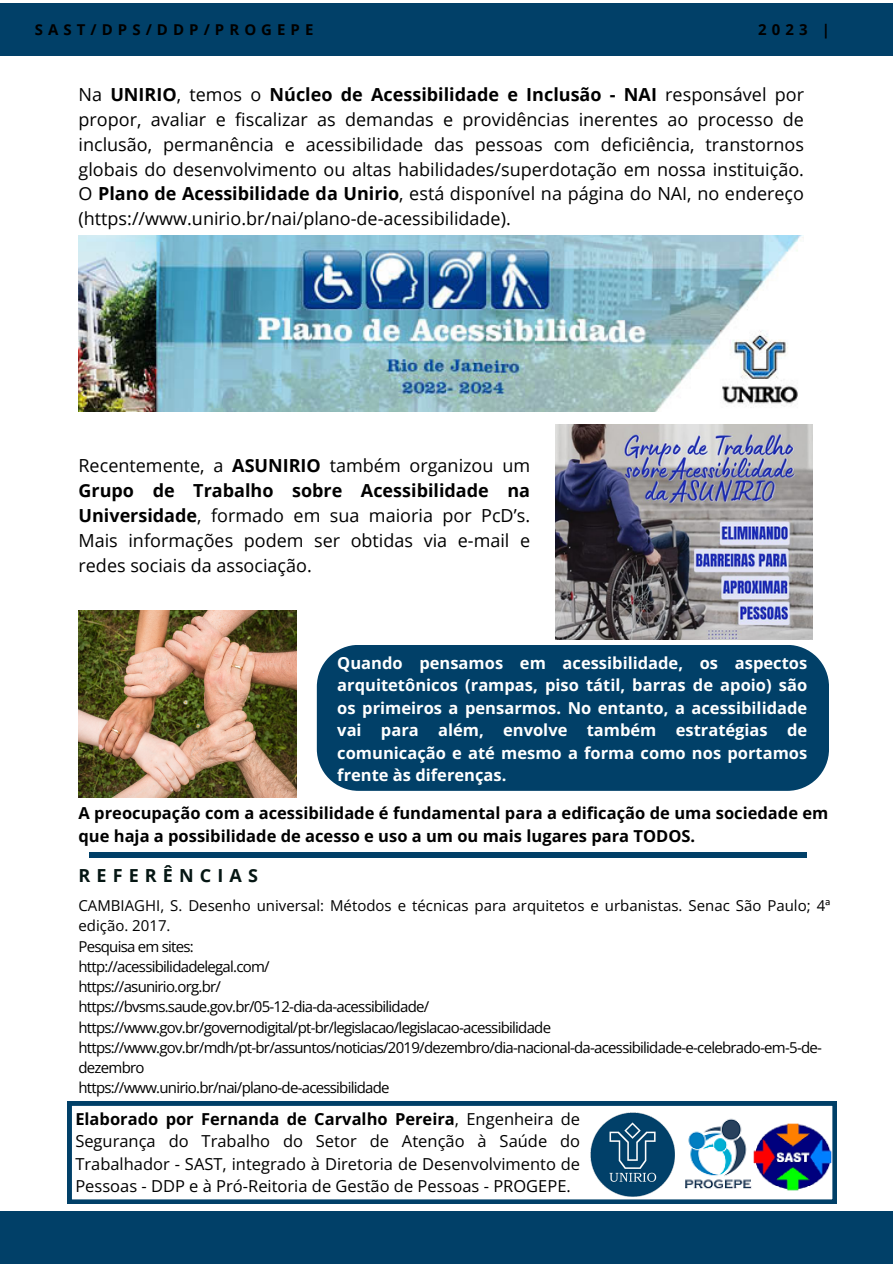
<style>
.page{position:relative;width:893px;height:1264px;background:#fff}
.page>*{position:absolute;margin:0;border:0;box-sizing:border-box;transform-origin:0 0}
.t1{font:18px/24.8px "Open Sans";color:#000;text-align:justify}
.t2{font:700 18px "Open Sans";letter-spacing:.34em;color:#051613}
.t3{font:700 16.5px/22.5px "Open Sans";color:#fff;text-align:justify}
.t4{font:16.5px/22.5px "Open Sans";color:#000;text-align:justify}
.t5{font:700 16.5px/22.5px "Open Sans";color:#000}
.t6{font:15px/20.2px "Open Sans";letter-spacing:-.05em;color:#000}
.t7{font:15px/20.2px "Open Sans";color:#000}
.t8{font:700 15px "Open Sans";letter-spacing:.34em;color:#000}
.s1{font-weight:700}
</style>
<div class="page">
<div style="left:89px;top:852px;width:718px;height:6px;background:#014068"></div>
<div style="left:0;top:3px;width:892px;height:53px;background:#014068"></div>
<div style="left:0;top:1210px;width:892px;height:53px;background:#014068"></div>
<svg style="left:67px;top:1101px;width:769px;height:102px"></svg>
<img style="left:584px;top:1109px;width:95px;height:91px">
<img style="left:675px;top:1111px;width:64px;height:87px">
<img style="left:739px;top:1111px;width:98px;height:87px">
<img style="left:555px;top:424px;width:257px;height:215px">
<div style="left:317px;top:645px;width:512px;height:145px;background:#014068"></div>
<img style="left:78px;top:611px;width:219px;height:186px">
<img style="left:78px;top:236px;width:724px;height:175px">
<p class="t8" style="left:35px;top:19px;width:280px">SAST/DPS/DDP/PROGEPE</p>
<p class="t8" style="left:758px;top:19px;width:73px">2023 |</p>
<p class="t1" style="left:78px;top:82px;width:727px">Na <span class="s1">UNIRIO</span>, temos o <span class="s1">Núcleo de Acessibilidade e Inclusão - NAI</span> responsável por propor, avaliar e fiscalizar as demandas e providências inerentes ao processo de inclusão, permanência e acessibilidade das pessoas com deficiência, transtornos globais do desenvolvimento ou altas habilidades/superdotação em nossa instituição.<br>O <span class="s1">Plano de Acessibilidade da Unirio</span>, está disponível na página do NAI, no endereço (https://www.unirio.br/nai/plano-de-acessibilidade).</p>
<p class="t1" style="left:78px;top:453px;width:453px">Recentemente, a <span class="s1">ASUNIRIO</span> também organizou um <span class="s1">Grupo de Trabalho sobre Acessibilidade na Universidade</span>, formado em sua maioria por PcD’s.<br>Mais informações podem ser obtidas via e-mail e redes sociais da associação.</p>
<p class="t3" style="left:337px;top:651px;width:471px">Quando pensamos em acessibilidade, os aspectos arquitetônicos (rampas, piso tátil, barras de apoio) são os primeiros a pensarmos. No entanto, a acessibilidade vai para além, envolve também estratégias de comunicação e até mesmo a forma como nos portamos frente às diferenças.</p>
<p class="t5" style="left:78px;top:801px;width:751px">A preocupação com a acessibilidade é fundamental para a edificação de uma sociedade em que haja a possibilidade de acesso e uso a um ou mais lugares para TODOS.</p>
<p class="t2" style="left:78px;top:862px;width:181px">REFERÊNCIAS</p>
<p class="t7" style="left:78px;top:895px;width:753px">CAMBIAGHI, S. Desenho universal: Métodos e técnicas para arquitetos e urbanistas. Senac São Paulo; 4ª edição. 2017.</p>
<p class="t6" style="left:78px;top:935px;width:117px">Pesquisa em sites:</p>
<p class="t6" style="left:78px;top:955px;width:193px">http://acessibilidadelegal.com/</p>
<p class="t6" style="left:78px;top:976px;width:144px">https://asunirio.org.br/</p>
<p class="t6" style="left:78px;top:996px;width:352px">https://bvsms.saude.gov.br/05-12-dia-da-acessibilidade/</p>
<p class="t6" style="left:78px;top:1016px;width:474px">https://www.gov.br/governodigital/pt-br/legislacao/legislacao-acessibilidade</p>
<p class="t6" style="left:78px;top:1036px;width:745px">https://www.gov.br/mdh/pt-br/assuntos/noticias/2019/dezembro/dia-nacional-da-acessibilidade-e-celebrado-em-5-de&shy;dezembro</p>
<p class="t6" style="left:78px;top:1077px;width:312px">https://www.unirio.br/nai/plano-de-acessibilidade</p>
<p class="t4" style="left:75px;top:1106px;width:506px"><span class="s1">Elaborado por Fernanda de Carvalho Pereira</span>, Engenheira de Segurança do Trabalho do Setor de Atenção à Saúde do Trabalhador - SAST, integrado à Diretoria de Desenvolvimento de Pessoas - DDP e à Pró-Reitoria de Gestão de Pessoas - PROGEPE.</p>
</div>
